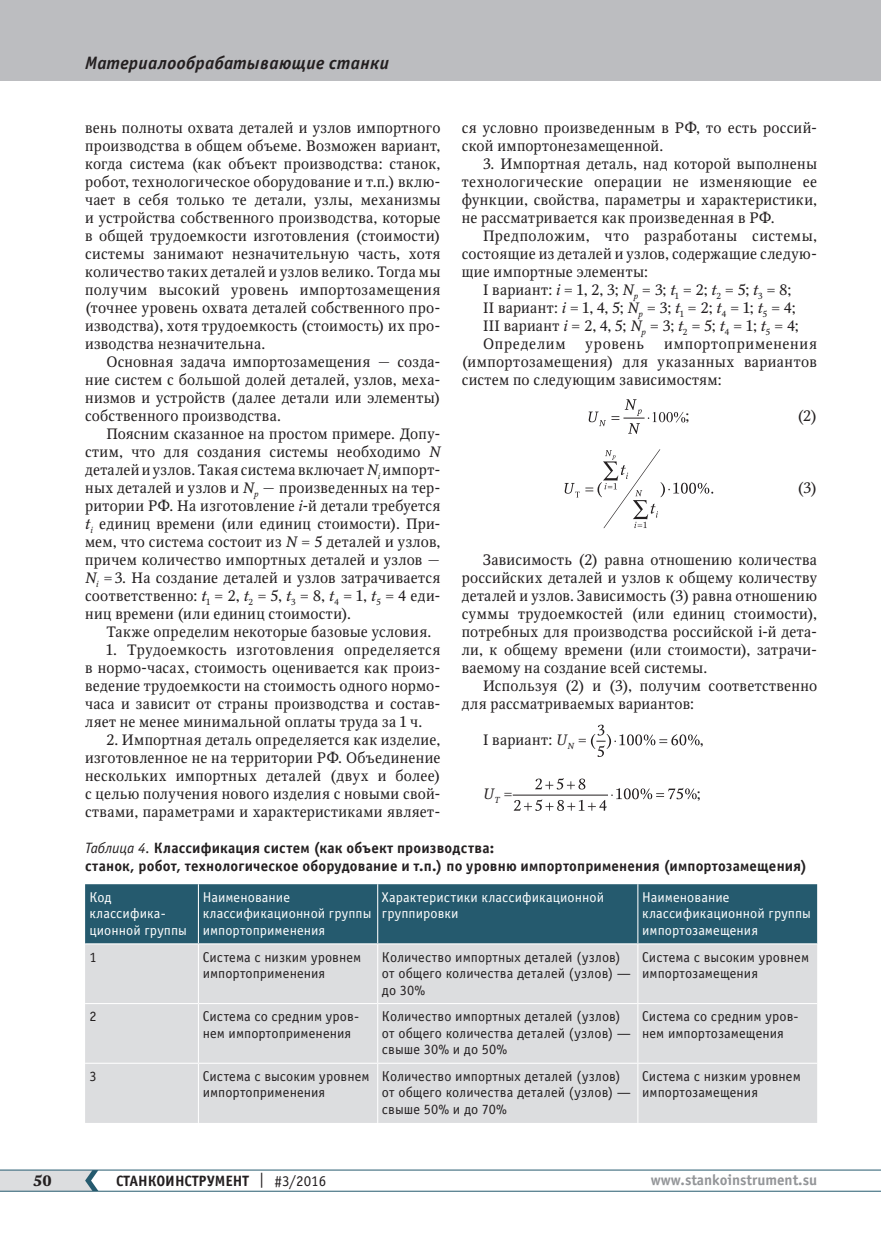
<style>
.page{position:relative;width:881px;height:1234px;background:#fff}
.page>*{position:absolute;margin:0;border:0;box-sizing:border-box;transform-origin:0 0}
.t1{font:italic 700 18px "Officina Sans C";letter-spacing:.015em;color:#231f20}
.t2{font:15px/18px "Octava";letter-spacing:.025em;color:#231f20;text-align:justify}
.t3{font:700 15px/18px "Officina Sans C";letter-spacing:.01em;color:#231f20}
.t4{font:15px "Octava";letter-spacing:.045em;color:#231f20}
.t5{font:700 15px "Officina Sans C";color:#939598}
.t6{font:15px "Octava";letter-spacing:.055em;color:#231f20}
.t7{font:italic 15px "Octava";color:#231f20}
.t8{font:700 15px "Octava";color:#231f20}
.t9{font:14.25px/16.5px "Officina Sans C";letter-spacing:.01em;color:#231f20}
.t10{font:14.25px/16.5px "Officina Sans C";letter-spacing:.005em;color:#fff}
.s1{font-style:italic}
.s2{font-style:normal}
.s3{font-weight:400;font-style:italic}
.s4{font-weight:400}
</style>
<div class="page">
<hr style="left:0;top:1190px;width:880px;height:1px;background:#255a6e">
<hr style="left:0;top:1169px;width:880px;height:1px;background:#255a6e">
<svg style="left:0;top:1169px;width:98px;height:21px"></svg>
<div style="left:0;top:0;width:880px;height:81px;background:#bcbdc0"></div>
<svg style="left:588px;top:411px;width:17px;height:15px"></svg>
<svg style="left:611px;top:399px;width:74px;height:35px"></svg>
<svg style="left:564px;top:483px;width:15px;height:14px"></svg>
<svg style="left:585px;top:449px;width:128px;height:79px"></svg>
<svg style="left:590px;top:724px;width:109px;height:32px"></svg>
<hr style="left:512px;top:794px;width:95px;height:1px;background:#231f20">
<svg style="left:513px;top:778px;width:183px;height:32px"></svg>
<div style="left:85px;top:884px;width:731px;height:59px;background:#255a6e"></div>
<div style="left:85px;top:944px;width:731px;height:178px;background:#dcdddf"></div>
<hr style="left:198px;top:884px;width:1px;height:59px;background:#fff">
<hr style="left:377px;top:884px;width:1px;height:59px;background:#fff">
<hr style="left:637px;top:884px;width:1px;height:59px;background:#fff">
<hr style="left:198px;top:944px;width:1px;height:58px;background:#fff">
<hr style="left:377px;top:944px;width:1px;height:58px;background:#fff">
<hr style="left:637px;top:944px;width:1px;height:58px;background:#fff">
<hr style="left:85px;top:1002px;width:113px;height:1px;background:#fff">
<hr style="left:198px;top:1002px;width:179px;height:1px;background:#fff">
<hr style="left:198px;top:1003px;width:1px;height:59px;background:#fff">
<hr style="left:377px;top:1002px;width:260px;height:1px;background:#fff">
<hr style="left:377px;top:1003px;width:1px;height:59px;background:#fff">
<hr style="left:637px;top:1002px;width:179px;height:1px;background:#fff">
<hr style="left:637px;top:1003px;width:1px;height:59px;background:#fff">
<hr style="left:85px;top:1062px;width:113px;height:1px;background:#fff">
<hr style="left:198px;top:1062px;width:179px;height:1px;background:#fff">
<hr style="left:198px;top:1063px;width:1px;height:59px;background:#fff">
<hr style="left:377px;top:1062px;width:260px;height:1px;background:#fff">
<hr style="left:377px;top:1063px;width:1px;height:59px;background:#fff">
<hr style="left:637px;top:1062px;width:179px;height:1px;background:#fff">
<hr style="left:637px;top:1063px;width:1px;height:59px;background:#fff">
<p class="t1" style="left:85px;top:53px;width:305px">Материалообрабатывающие станки</p>
<p class="t2" style="left:461px;top:119px;width:357px">ся условно произведенным в РФ, то есть россий&shy;ской импортонезамещенной.</p>
<p class="t2" style="left:461px;top:155px;width:357px;text-indent:21px">3. Импортная деталь, над которой выполнены технологические операции не изменяющие ее функции, свойства, параметры и характеристики, не рассматривается как произведенная в РФ.</p>
<p class="t4" style="left:483px;top:226px;width:335px">Предположим, что разработаны системы,</p>
<p class="t2" style="left:461px;top:245px;width:357px">состоящие из деталей и узлов, содержащие следую-</p>
<p class="t2" style="left:461px;top:263px;width:188px">щие импортные элементы:</p>
<p class="t2" style="left:483px;top:281px;width:309px">I вариант: <span class="s1">i</span> = 1, 2, 3; <span class="s1">N</span><sub>p</sub> = 3; <span class="s1">t</span><sub>1</sub> = 2; <span class="s1">t</span><sub>2</sub> = 5; <span class="s1">t</span><sub>3</sub> = 8;</p>
<p class="t2" style="left:483px;top:299px;width:314px">II вариант: <span class="s1">i</span> = 1, 4, 5; <span class="s1">N</span><sub>p</sub> = 3; <span class="s1">t</span><sub>1</sub> = 2; <span class="s1">t</span><sub>4</sub> = 1; <span class="s1">t</span><sub>5</sub> = 4;</p>
<p class="t2" style="left:483px;top:317px;width:317px">III вариант <span class="s1">i</span> = 2, 4, 5; <span class="s1">N</span><sub>p</sub> = 3; <span class="s1">t</span><sub>2</sub> = 5; <span class="s1">t</span><sub>4</sub> = 1; <span class="s1">t</span><sub>5</sub> = 4;</p>
<p class="t6" style="left:483px;top:334px;width:84px">Определим</p>
<p class="t4" style="left:585px;top:334px;width:60px">уровень</p>
<p class="t2" style="left:85px;top:119px;width:357px">вень полноты охвата деталей и узлов импортного производства в общем объеме. Возможен вариант, когда система (как объект производства: станок, робот, технологическое оборудование и т.п.) вклю&shy;чает в себя только те детали, узлы, механизмы и устройства собственного производства, которые в общей трудоемкости изготовления (стоимости) системы занимают незначительную часть, хотя количество таких деталей и узлов велико. Тогда мы получим высокий уровень импортозамещения (точнее уровень охвата деталей собственного про&shy;изводства), хотя трудоемкость (стоимость) их про&shy;изводства незначительна.</p>
<p class="t2" style="left:85px;top:353px;width:357px;text-indent:21px">Основная задача импортозамещения — созда&shy;ние систем с большой долей деталей, узлов, меха&shy;низмов и устройств (далее детали или элементы) собственного производства.</p>
<p class="t2" style="left:85px;top:425px;width:357px;text-indent:21px">Поясним сказанное на простом примере. Допу&shy;стим, что для создания системы необходимо <span class="s1">N </span>деталей и узлов. Такая система включает <span class="s1">N</span><sub>i</sub> импорт&shy;ных деталей и узлов и <span class="s1">N</span><sub>p</sub> — произведенных на тер&shy;ритории РФ. На изготовление <span class="s1">i</span>-й детали требуется <span class="s1">t</span><sub>i</sub> единиц времени (или единиц стоимости). При&shy;мем, что система состоит из <span class="s1">N</span> = 5 деталей и узлов, причем количество импортных деталей и узлов — <span class="s1">N</span><sub>i</sub> =3. На создание деталей и узлов затрачивается соответственно: <span class="s1">t</span><sub>1</sub> = 2, <span class="s1">t</span><sub>2</sub> = 5, <span class="s1">t</span><sub>3</sub> = 8, <span class="s1">t</span><sub>4</sub> = 1, <span class="s1">t</span><sub>5</sub> = 4 еди&shy;ниц времени (или единиц стоимости).</p>
<p class="t2" style="left:106px;top:623px;width:326px">Также определим некоторые базовые условия.</p>
<p class="t2" style="left:85px;top:641px;width:357px;text-align:left;text-indent:21px">1. Трудоемкость изготовления определяется в нормо-часах, стоимость оценивается как произ&shy;ведение трудоемкости на стоимость одного нормо&shy;часа и зависит от страны производства и состав&shy;ляет не менее минимальной оплаты труда за 1 ч.</p>
<p class="t2" style="left:85px;top:731px;width:357px;text-indent:21px">2. Импортная деталь определяется как изделие, изготовленное не на территории РФ. Объединение нескольких импортных деталей (двух и более) с целью получения нового изделия с новыми свой&shy;ствами, параметрами и характеристиками являет-</p>
<p class="t2" style="left:461px;top:335px;width:357px;text-indent:202px">импортоприменения (импортозамещения) для указанных вариантов систем по следующим зависимостям:</p>
<p class="t2" style="left:685px;top:407px;width:5px">;</p>
<p class="t2" style="left:797px;top:407px;width:21px">(2)</p>
<p class="t2" style="left:797px;top:479px;width:21px">(3)</p>
<p class="t2" style="left:461px;top:551px;width:357px;text-align:left;text-indent:21px">Зависимость (2) равна отношению количества российских деталей и узлов к общему количеству деталей и узлов. Зависимость (3) равна отношению суммы трудоемкостей (или единиц стоимости), потребных для производства российской i-й дета&shy;ли, к общему времени (или стоимости), затрачи&shy;ваемому на создание всей системы.</p>
<p class="t2" style="left:461px;top:677px;width:357px;text-indent:21px">Используя (2) и (3), получим соответственно для рассматриваемых вариантов:</p>
<p class="t2" style="left:483px;top:731px;width:105px">I вариант: <span class="s1">U</span><sub>N</sub> =</p>
<p class="t2" style="left:699px;top:731px;width:5px">,</p>
<p class="t7" style="left:483px;top:785px;width:31px">U<sub>T</sub> <span class="s2">=</span></p>
<p class="t2" style="left:696px;top:785px;width:5px">;</p>
<p class="t3" style="left:85px;top:839px;width:723px"><span class="s3">Таблица 4.</span> Классификация систем (как объект производства:<br>станок, робот, технологическое оборудование и т.п.) по уровню импортоприменения (импортозамещения)</p>
<p class="t10" style="left:89px;top:889px;width:99px">Код классифика&shy;ционной группы</p>
<p class="t10" style="left:202px;top:889px;width:170px">Наименование классификационной группы импортоприменения</p>
<p class="t10" style="left:382px;top:889px;width:224px">Характеристики классификационной группировки</p>
<p class="t10" style="left:642px;top:889px;width:170px">Наименование классификационной группы импортозамещения</p>
<p class="t9" style="left:89px;top:948px;width:9px">1</p>
<p class="t9" style="left:202px;top:948px;width:160px">Система с низким уровнем импортоприменения</p>
<p class="t9" style="left:382px;top:948px;width:250px">Количество импортных деталей (узлов) от общего количества деталей (узлов) — до 30%</p>
<p class="t9" style="left:642px;top:948px;width:168px">Система с высоким уровнем импортозамещения</p>
<p class="t9" style="left:89px;top:1008px;width:9px">2</p>
<p class="t9" style="left:202px;top:1008px;width:158px">Система со средним уров&shy;нем импортоприменения</p>
<p class="t9" style="left:382px;top:1008px;width:250px">Количество импортных деталей (узлов) от общего количества деталей (узлов) — свыше 30% и до 50%</p>
<p class="t9" style="left:642px;top:1008px;width:158px">Система со средним уров&shy;нем импортозамещения</p>
<p class="t9" style="left:89px;top:1067px;width:9px">3</p>
<p class="t9" style="left:202px;top:1067px;width:168px">Система с высоким уровнем импортоприменения</p>
<p class="t9" style="left:382px;top:1067px;width:250px">Количество импортных деталей (узлов) от общего количества деталей (узлов) — свыше 50% и до 70%</p>
<p class="t9" style="left:642px;top:1067px;width:160px">Система с низким уровнем импортозамещения</p>
<p class="t8" style="left:33px;top:1170px;width:20px">50</p>
<p class="t3" style="left:116px;top:1171px;width:211px">СТАНКОИНСТРУМЕНТ <span class="s4">| #3/2016</span></p>
<p class="t5" style="left:650px;top:1171px;width:168px">www.stankoinstrument.su</p>
</div>
